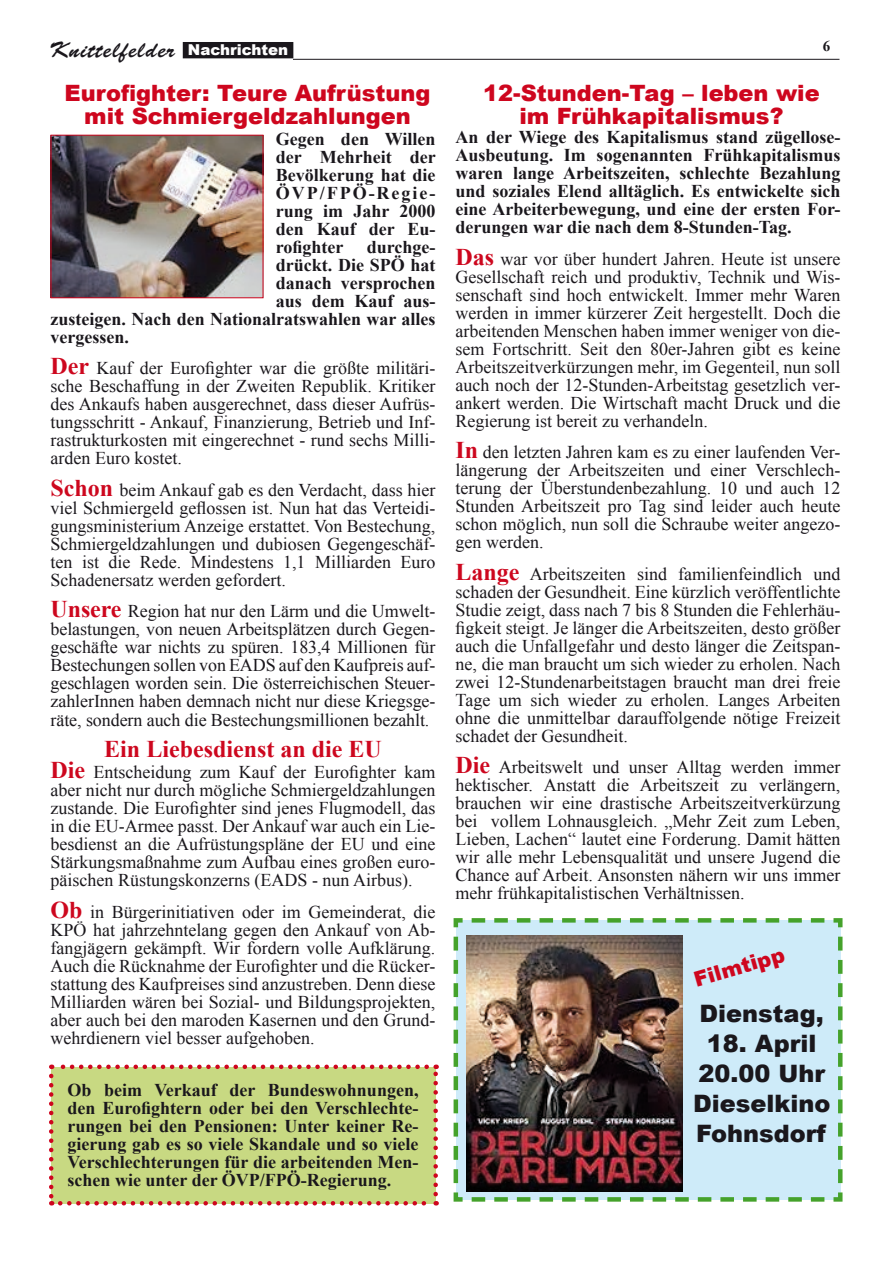
<style>
.page{position:relative;width:893px;height:1263px;background:#fff}
.page>*{position:absolute;margin:0;border:0;box-sizing:border-box;transform-origin:0 0}
.t1{font:900 24px/30px "Arial";color:#1a171c;text-align:center}
.t2{font:700 24px "Times New Roman";color:#cd071e}
.t3{font:900 22.5px/22.5px "Arial";color:#ce061e;text-align:center}
.t4{font:22.5px "Brush Script";letter-spacing:.05em;color:#1a171c}
.t5{font:900 21px "Arial";color:#ce061e}
.t6{font:18px/18px "Times New Roman";color:#1a171c;text-align:justify}
.t7{font:700 18px/18px "Times New Roman";color:#1a171c;text-align:justify}
.t8{font:700 15px "Times New Roman";color:#1a171c}
.s1{font-family:"Arial";font-weight:900;font-size:15px;color:#fff}
.s2{font-weight:700;font-size:24px;color:#cd071e}
</style>
<div class="page">
<div style="left:183px;top:42px;width:110px;height:16px;background:#1a171c"></div>
<hr style="left:293px;top:59px;width:546px;height:1px;background:#1a171c">
<div style="left:51px;top:1067px;width:385px;height:136px;background:#c8d982"></div>
<svg style="left:49px;top:1076px;width:4px;height:129px"></svg>
<svg style="left:60px;top:1201px;width:377px;height:4px"></svg>
<svg style="left:433px;top:1064px;width:5px;height:130px"></svg>
<svg style="left:51px;top:1064px;width:376px;height:5px"></svg>
<img style="left:53px;top:137px;width:208px;height:159px">
<div style="left:51px;top:135px;width:212px;height:163px;border:1px solid #ce061e"></div>
<svg style="left:453px;top:918px;width:390px;height:284px;background:#c6e6eb"></svg>
<img style="left:466px;top:935px;width:216px;height:257px">
<p class="t4" style="left:49px;top:37px;width:241px">Knittelfelder <span class="s1">Nachrichten</span></p>
<p class="t8" style="left:823px;top:35px;width:9px">6</p>
<p class="t3" style="left:65px;top:81px;width:367px">Eurofighter: Teure Aufrüstung mit Schmiergeldzahlungen</p>
<p class="t7" style="left:276px;top:129px;width:161px">Gegen den Willen der Mehrheit der Bevölkerung hat die ÖVP/FPÖ-Regie&shy;rung im Jahr 2000 den Kauf der Eu&shy;rofighter</p>
<p class="t7" style="left:367px;top:237px;width:70px">durchge-</p>
<p class="t7" style="left:276px;top:255px;width:161px">drückt. Die SPÖ hat</p>
<p class="t7" style="left:276px;top:273px;width:161px">danach versprochen</p>
<p class="t7" style="left:276px;top:291px;width:161px">aus dem Kauf aus-</p>
<p class="t7" style="left:51px;top:309px;width:386px">zusteigen. Nach den Nationalratswahlen war alles</p>
<p class="t7" style="left:51px;top:327px;width:80px">vergessen.</p>
<p class="t6" style="left:51px;top:359px;width:386px"><span class="s2">Der</span> Kauf der Eurofighter war die größte militäri&shy;sche Beschaffung in der Zweiten Republik. Kritiker des Ankaufs haben ausgerechnet, dass dieser Aufrüs&shy;tungsschritt - Ankauf, Finanzierung, Betrieb und Inf&shy;rastrukturkosten mit eingerechnet - rund sechs Milli&shy;arden Euro kostet.</p>
<p class="t6" style="left:51px;top:481px;width:386px"><span class="s2">Schon</span> beim Ankauf gab es den Verdacht, dass hier viel Schmiergeld geflossen ist. Nun hat das Verteidi&shy;gungsministerium Anzeige erstattet. Von Bestechung, Schmiergeldzahlungen und dubiosen Gegengeschäf&shy;ten ist die Rede. Mindestens 1,1 Milliarden Euro Schadenersatz werden gefordert.</p>
<p class="t6" style="left:51px;top:602px;width:386px"><span class="s2">Unsere</span> Region hat nur den Lärm und die Umwelt&shy;belastungen, von neuen Arbeitsplätzen durch Gegen&shy;geschäfte war nichts zu spüren. 183,4 Millionen für Bestechungen sollen von EADS auf den Kaufpreis auf&shy;geschlagen worden sein. Die österreichischen Steuer&shy;zahlerInnen haben demnach nicht nur diese Kriegsge&shy;räte, sondern auch die Bestechungsmillionen bezahlt.</p>
<h1 class="t2" style="left:104px;top:732px;width:279px">Ein Liebesdienst an die EU</h1>
<p class="t6" style="left:51px;top:763px;width:386px"><span class="s2">Die</span> Entscheidung zum Kauf der Eurofighter kam aber nicht nur durch mögliche Schmiergeldzahlungen zustande. Die Eurofighter sind jenes Flugmodell, das in die EU-Armee passt. Der Ankauf war auch ein Lie&shy;besdienst an die Aufrüstungspläne der EU und eine Stärkungsmaßnahme zum Aufbau eines großen euro&shy;päischen Rüstungskonzerns (EADS - nun Airbus).</p>
<p class="t6" style="left:51px;top:902px;width:386px"><span class="s2">Ob</span> in Bürgerinitiativen oder im Gemeinderat, die KPÖ hat jahrzehntelang gegen den Ankauf von Ab&shy;fangjägern gekämpft. Wir fordern volle Aufklärung.<br>Auch die Rücknahme der Eurofighter und die Rücker&shy;stattung des Kaufpreises sind anzustreben. Denn diese Milliarden wären bei Sozial- und Bildungsprojekten, aber auch bei den maroden Kasernen und den Grund&shy;wehrdienern viel besser aufgehoben.</p>
<p class="t7" style="left:68px;top:1080px;width:353px">Ob beim Verkauf der Bundeswohnungen, den Eurofightern oder bei den Verschlechte&shy;rungen bei den Pensionen: Unter keiner Re&shy;gierung gab es so viele Skandale und so viele Verschlechterungen für die arbeitenden Men&shy;schen wie unter der ÖVP/FPÖ-Regierung.</p>
<p class="t3" style="left:483px;top:81px;width:338px">12-Stunden-Tag – leben wie im Frühkapitalismus?</p>
<p class="t7" style="left:456px;top:128px;width:386px">An der Wiege des Kapitalismus stand zügellose-Ausbeutung. Im sogenannten Frühkapitalismus waren lange Arbeitszeiten, schlechte Bezahlung und soziales Elend alltäglich. Es entwickelte sich eine Arbeiterbewegung, und eine der ersten For&shy;derungen war die nach dem 8-Stunden-Tag.</p>
<p class="t6" style="left:456px;top:249px;width:386px"><span class="s2">Das</span> war vor über hundert Jahren. Heute ist unsere Gesellschaft reich und produktiv, Technik und Wis&shy;senschaft sind hoch entwickelt. Immer mehr Waren werden in immer kürzerer Zeit hergestellt. Doch die arbeitenden Menschen haben immer weniger von die&shy;sem Fortschritt. Seit den 80er-Jahren gibt es keine Arbeitszeitverkürzungen mehr, im Gegenteil, nun soll auch noch der 12-Stunden-Arbeitstag gesetzlich ver&shy;ankert werden. Die Wirtschaft macht Druck und die Regierung ist bereit zu verhandeln.</p>
<p class="t6" style="left:456px;top:443px;width:386px"><span class="s2">In</span> den letzten Jahren kam es zu einer laufenden Ver&shy;längerung der Arbeitszeiten und einer Verschlech&shy;terung der Überstundenbezahlung. 10 und auch 12<br>Stunden Arbeitszeit pro Tag sind leider auch heute schon möglich, nun soll die Schraube weiter angezo&shy;gen werden.</p>
<p class="t6" style="left:456px;top:564px;width:386px"><span class="s2">Lange</span> Arbeitszeiten sind familienfeindlich und schaden der Gesundheit. Eine kürzlich veröffentlichte Studie zeigt, dass nach 7 bis 8 Stunden die Fehlerhäu&shy;figkeit steigt. Je länger die Arbeitszeiten, desto größer auch die Unfallgefahr und desto länger die Zeitspan&shy;ne, die man braucht um sich wieder zu erholen. Nach zwei 12-Stundenarbeitstagen braucht man drei freie Tage um sich wieder zu erholen. Langes Arbeiten ohne die unmittelbar darauffolgende nötige Freizeit schadet der Gesundheit.</p>
<p class="t6" style="left:456px;top:758px;width:386px"><span class="s2">Die</span> Arbeitswelt und unser Alltag werden immer hektischer. Anstatt die Arbeitszeit zu verlängern, brauchen wir eine drastische Arbeitszeitverkürzung bei vollem Lohnausgleich. „Mehr Zeit zum Leben, Lieben, Lachen“ lautet eine Forderung. Damit hätten wir alle mehr Lebensqualität und unsere Jugend die Chance auf Arbeit. Ansonsten nähern wir uns immer mehr frühkapitalistischen Verhältnissen.</p>
<p class="t5" style="left:690px;top:965px;width:95px;rotate:-16deg">Filmtipp</p>
<h1 class="t1" style="left:699px;top:998px;width:126px">Dienstag,</h1>
<h1 class="t1" style="left:693px;top:1028px;width:139px">18. April<br>20.00 Uhr<br>Dieselkino<br>Fohnsdorf</h1>
</div>
